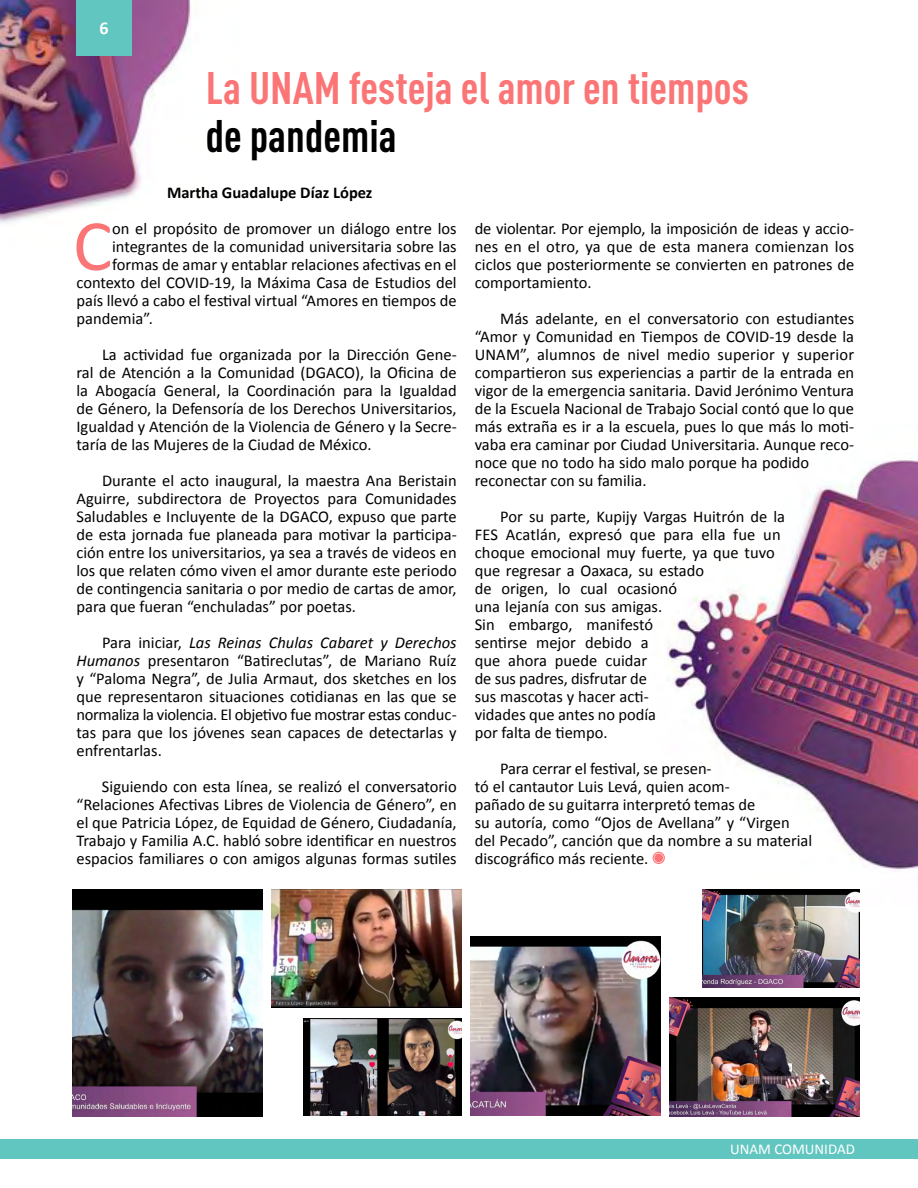
<style>
.page{position:relative;width:918px;height:1188px;background:#fff}
.page>*{position:absolute;margin:0;border:0;box-sizing:border-box;transform-origin:0 0}
.t1{font:73.2px "Calibri";color:#fb7576}
.t2{font:700 45px "DIN Cond";color:#fb7576}
.t3{font:700 45px "DIN Cond";color:#000}
.t4{font:700 18px "Calibri";color:#fff}
.t5{font:16.5px/18px "Calibri";color:#000;text-align:justify}
.t6{font:700 16.5px "Calibri";color:#000}
.t7{font:15px "Calibri";color:#fff}
.s1{font-style:italic}
</style>
<div class="page">
<img style="left:0;top:0;width:191px;height:223px">
<img style="left:652px;top:460px;width:266px;height:447px">
<img style="left:72px;top:890px;width:190px;height:226px">
<img style="left:271px;top:890px;width:190px;height:118px">
<img style="left:304px;top:1018px;width:157px;height:98px">
<img style="left:702px;top:890px;width:157px;height:98px">
<img style="left:669px;top:998px;width:191px;height:118px">
<img style="left:470px;top:936px;width:190px;height:180px">
<svg style="left:653px;top:852px;width:12px;height:12px"></svg>
<div style="left:77px;top:0;width:55px;height:55px;background:#62c6c0"></div>
<div style="left:0;top:1139px;width:918px;height:19px;background:#62c6c0"></div>
<p class="t4" style="left:100px;top:16px;width:11px">6</p>
<h2 class="t2" style="left:206px;top:61px;width:545px">La UNAM festeja el amor en tiempos</h2>
<h2 class="t3" style="left:206px;top:109px;width:192px">de pandemia</h2>
<p class="t6" style="left:167px;top:182px;width:207px">Martha Guadalupe Díaz López</p>
<h1 class="t1" style="left:73px;top:199px;width:41px">C</h1>
<p class="t5" style="left:112px;top:220px;width:346px">on el propósito de promover un diálogo entre los</p>
<p class="t5" style="left:112px;top:238px;width:346px">integrantes de la comunidad universitaria sobre las</p>
<p class="t5" style="left:112px;top:256px;width:346px">formas de amar y entablar relaciones afectivas en el</p>
<p class="t5" style="left:76px;top:274px;width:382px">contexto del COVID-19, la Máxima Casa de Estudios del</p>
<p class="t5" style="left:76px;top:292px;width:382px">país llevó a cabo el festival virtual “Amores en tiempos de</p>
<p class="t5" style="left:76px;top:310px;width:78px">pandemia”.</p>
<p class="t5" style="left:76px;top:346px;width:382px;text-indent:26px">La actividad fue organizada por la Dirección Gene&shy;ral de Atención a la Comunidad (DGACO), la Oficina de la Abogacía General, la Coordinación para la Igualdad de Género, la Defensoría de los Derechos Universitarios, Igualdad y Atención de la Violencia de Género y la Secre&shy;taría de las Mujeres de la Ciudad de México.</p>
<p class="t5" style="left:76px;top:472px;width:382px;text-indent:26px">Durante el acto inaugural, la maestra Ana Beristain Aguirre, subdirectora de Proyectos para Comunidades Saludables e Incluyente de la DGACO, expuso que parte de esta jornada fue planeada para motivar la participa&shy;ción entre los universitarios, ya sea a través de videos en los que relaten cómo viven el amor durante este periodo de contingencia sanitaria o por medio de cartas de amor, para que fueran “enchuladas” por poetas.</p>
<p class="t5" style="left:76px;top:634px;width:382px;text-indent:26px">Para iniciar, <span class="s1">Las Reinas Chulas Cabaret y Derechos Humanos</span> presentaron “Batireclutas”, de Mariano Ruíz y “Paloma Negra”, de Julia Armaut, dos sketches en los que representaron situaciones cotidianas en las que se normaliza la violencia. El objetivo fue mostrar estas conduc&shy;tas para que los jóvenes sean capaces de detectarlas y enfrentarlas.</p>
<p class="t5" style="left:76px;top:778px;width:382px;text-indent:26px">Siguiendo con esta línea, se realizó el conversatorio “Relaciones Afectivas Libres de Violencia de Género”, en el que Patricia López, de Equidad de Género, Ciudadanía, Trabajo y Familia A.C. habló sobre identificar en nuestros espacios familiares o con amigos algunas formas sutiles</p>
<p class="t5" style="left:475px;top:220px;width:381px">de violentar. Por ejemplo, la imposición de ideas y accio&shy;nes en el otro, ya que de esta manera comienzan los ciclos que posteriormente se convierten en patrones de comportamiento.</p>
<p class="t5" style="left:475px;top:310px;width:381px;text-align:left;text-indent:26px">Más adelante, en el conversatorio con estudiantes “Amor y Comunidad en Tiempos de COVID-19 desde la UNAM”, alumnos de nivel medio superior y superior compartieron sus experiencias a partir de la entrada en vigor de la emergencia sanitaria. David Jerónimo Ventura de la Escuela Nacional de Trabajo Social contó que lo que más extraña es ir a la escuela, pues lo que más lo moti&shy;vaba era caminar por Ciudad Universitaria. Aunque reco&shy;noce que no todo ha sido malo porque ha podido reconectar con su familia.</p>
<p class="t5" style="left:475px;top:508px;width:312px;text-align:left;text-indent:26px">Por su parte, Kupijy Vargas Huitrón de la<br>FES Acatlán, expresó que para ella fue un choque emocional muy fuerte, ya que tuvo que regresar a Oaxaca, su estado<br>de origen, lo cual ocasionó<br>una lejanía con sus amigas.<br>Sin embargo, manifestó<br>sentirse mejor debido a<br>que ahora puede cuidar<br>de sus padres, disfrutar de<br>sus mascotas y hacer acti-<br>vidades que antes no podía<br>por falta de tiempo.</p>
<p class="t5" style="left:475px;top:760px;width:339px;text-align:left;text-indent:26px">Para cerrar el festival, se presen-<br>tó el cantautor Luis Levá, quien acom-<br>pañado de su guitarra interpretó temas de<br>su autoría, como “Ojos de Avellana” y “Virgen del Pecado”, canción que da nombre a su material discográfico más reciente.</p>
<p class="t7" style="left:730px;top:1140px;width:126px">UNAM COMUNIDAD</p>
</div>
